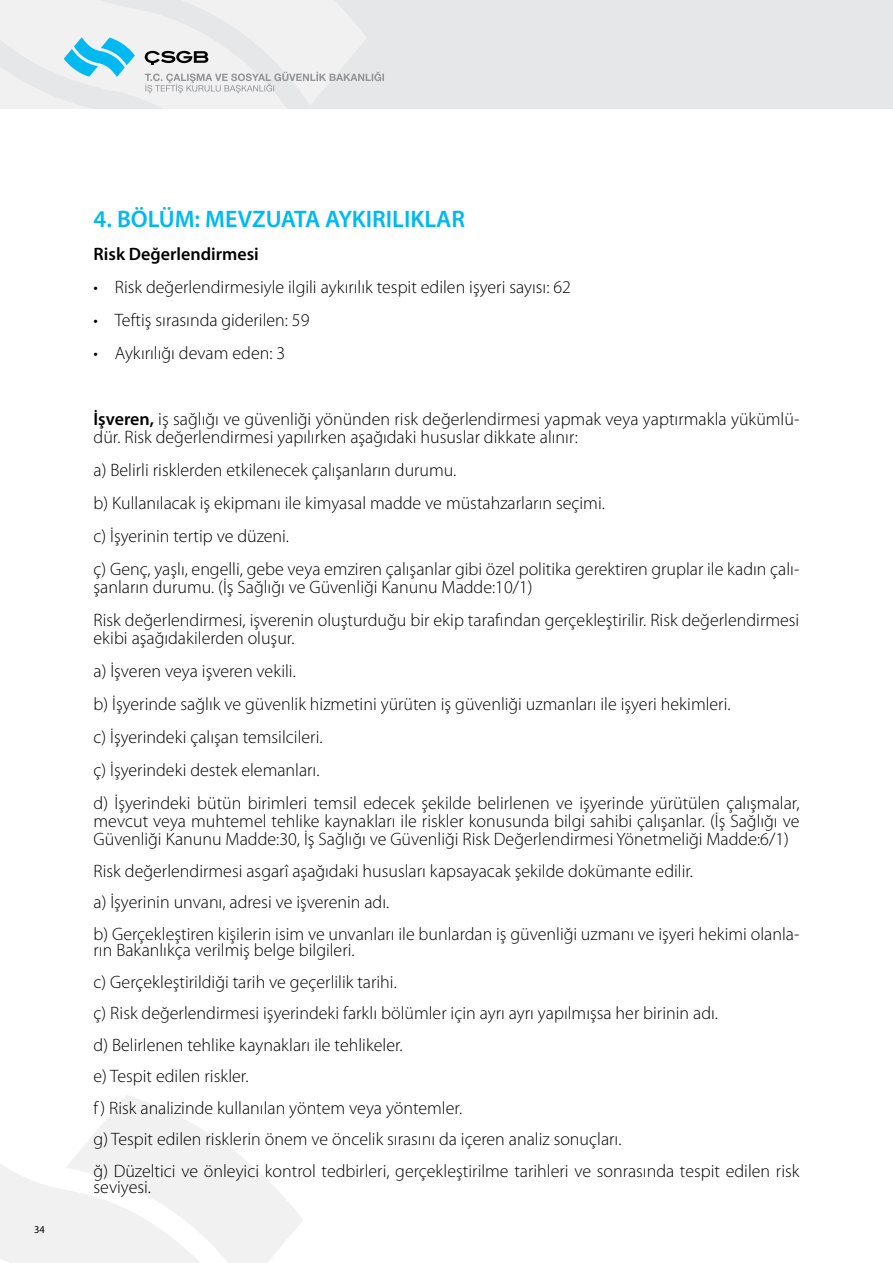
<style>
.page{position:relative;width:893px;height:1263px;background:#fff}
.page>*{position:absolute;margin:0;border:0;box-sizing:border-box;transform-origin:0 0}
.t1{font:600 24px "Myriad Pro";color:#00b9f1}
.t2{font:300 18px/33px "Myriad Pro";color:#000}
.t3{font:600 18px "Myriad Pro";color:#000}
.t4{font:10.5px "Myriad Pro";color:#000}
.s1{font-weight:600}
</style>
<div class="page">
<svg style="left:0;top:1096px;width:303px;height:167px"></svg>
<div style="left:0;top:0;width:892px;height:108px;background:#e6e7e8"></div>
<svg style="left:0;top:0;width:384px;height:108px"></svg>
<p class="t4" style="left:34px;top:1223px;width:12px">34</p>
<h1 class="t1" style="left:94px;top:204px;width:373px">4. BÖLÜM: MEVZUATA AYKIRILIKLAR</h1>
<p class="t3" style="left:94px;top:243px;width:167px">Risk Değerlendirmesi</p>
<p class="t2" style="left:94px;top:271px;width:479px">• Risk değerlendirmesiyle ilgili aykırılık tespit edilen işyeri sayısı: 62</p>
<p class="t2" style="left:94px;top:304px;width:217px">• Teftiş sırasında giderilen: 59</p>
<p class="t2" style="left:94px;top:337px;width:193px">• Aykırılığı devam eden: 3</p>
<p class="t2" style="left:94px;top:410px;width:707px;line-height:18px"><span class="s1">İşveren,</span> iş sağlığı ve güvenliği yönünden risk değerlendirmesi yapmak veya yaptırmakla yükümlü&shy;dür. Risk değerlendirmesi yapılırken aşağıdaki hususlar dikkate alınır:</p>
<p class="t2" style="left:94px;top:454px;width:707px">a) Belirli risklerden etkilenecek çalışanların durumu.<br>b) Kullanılacak iş ekipmanı ile kimyasal madde ve müstahzarların seçimi.<br>c) İşyerinin tertip ve düzeni.<br>ç) Genç, yaşlı, engelli, gebe veya emziren çalışanlar gibi özel politika gerektiren gruplar ile kadın çalı-</p>
<p class="t2" style="left:94px;top:571px;width:707px">şanların durumu. (İş Sağlığı ve Güvenliği Kanunu Madde:10/1)<br>Risk değerlendirmesi, işverenin oluşturduğu bir ekip tarafından gerçekleştirilir. Risk değerlendirmesi</p>
<p class="t2" style="left:94px;top:622px;width:707px">ekibi aşağıdakilerden oluşur.<br>a) İşveren veya işveren vekili.<br>b) İşyerinde sağlık ve güvenlik hizmetini yürüten iş güvenliği uzmanları ile işyeri hekimleri.<br>c) İşyerindeki çalışan temsilcileri.<br>ç) İşyerindeki destek elemanları.<br>d) İşyerindeki bütün birimleri temsil edecek şekilde belirlenen ve işyerinde yürütülen çalışmalar,</p>
<p class="t2" style="left:94px;top:812px;width:707px;line-height:18px">mevcut veya muhtemel tehlike kaynakları ile riskler konusunda bilgi sahibi çalışanlar. (İş Sağlığı ve<br>Güvenliği Kanunu Madde:30, İş Sağlığı ve Güvenliği Risk Değerlendirmesi Yönetmeliği Madde:6/1)</p>
<p class="t2" style="left:94px;top:855px;width:707px;line-height:31.5px">Risk değerlendirmesi asgarî aşağıdaki hususları kapsayacak şekilde dokümante edilir.<br>a) İşyerinin unvanı, adresi ve işverenin adı.<br>b) Gerçekleştiren kişilerin isim ve unvanları ile bunlardan iş güvenliği uzmanı ve işyeri hekimi olanla-</p>
<p class="t2" style="left:94px;top:935px;width:707px;line-height:31.5px">rın Bakanlıkça verilmiş belge bilgileri.<br>c) Gerçekleştirildiği tarih ve geçerlilik tarihi.<br>ç) Risk değerlendirmesi işyerindeki farklı bölümler için ayrı ayrı yapılmışsa her birinin adı.<br>d) Belirlenen tehlike kaynakları ile tehlikeler.<br>e) Tespit edilen riskler.<br>f ) Risk analizinde kullanılan yöntem veya yöntemler.<br>g) Tespit edilen risklerin önem ve öncelik sırasını da içeren analiz sonuçları.<br>ğ) Düzeltici ve önleyici kontrol tedbirleri, gerçekleştirilme tarihleri ve sonrasında tespit edilen risk</p>
<p class="t2" style="left:94px;top:1171px;width:59px">seviyesi.</p>
</div>
